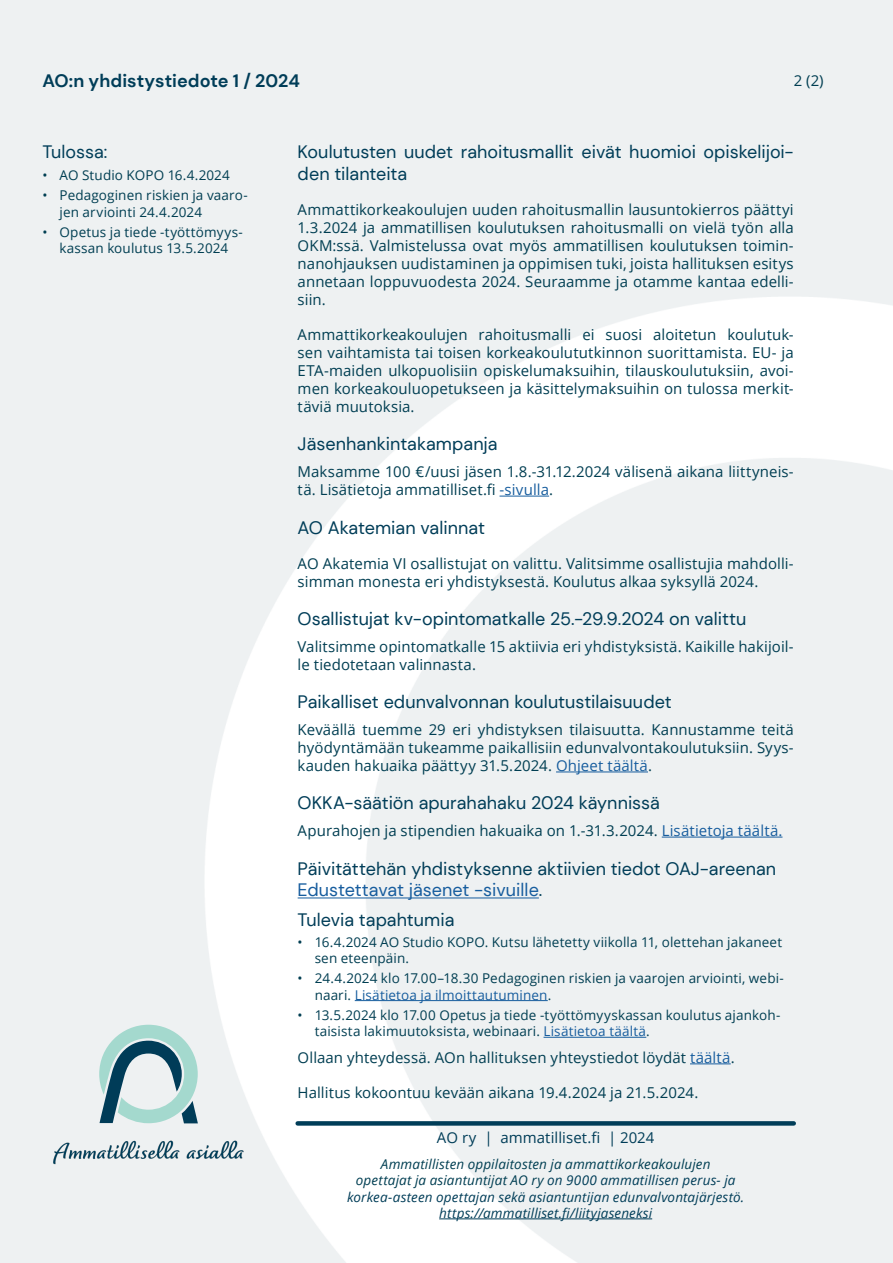
<style>
.page{position:relative;width:893px;height:1263px;background:#fff}
.page>*{position:absolute;margin:0;border:0;box-sizing:border-box;transform-origin:0 0}
.Otsikko_2{font:18px/21.6px "DM Sans";color:#003d58}
.Leipäteksti{font:18px/21.6px "DM Sans";color:#003d58}
.Otsikko{font:700 18px "DM Sans";color:#003d58}
.Leipäteksti-2{font:15px/18px "Open Sans";letter-spacing:.005em;color:#003e52;text-align:justify}
.t1{font:15px "Open Sans";letter-spacing:.005em;color:#003d58}
.t2{font:13.5px/16.2px "Open Sans";letter-spacing:.01em;color:#003e52}
.t3{font:italic 13.5px/16.2px "Open Sans";letter-spacing:.01em;color:#003d58;text-align:center}
.s1{color:#175d9e}
.s2{color:#003e52}
</style>
<div class="page">
<img style="left:0;top:0;width:893px;height:1263px">
<div style="left:298px;top:1121px;width:496px;height:5px;background:#003d58"></div>
<svg style="left:99px;top:1025px;width:99px;height:98px;background:#a3c3c5"></svg>
<hr style="left:439px;top:1218px;width:213px;height:1px;background:#003d58">
<img style="left:50px;top:1137px;width:197px;height:29px">
<hr style="left:499px;top:496px;width:50px;height:1px;background:#175d9e">
<hr style="left:556px;top:771px;width:92px;height:1px;background:#175d9e">
<hr style="left:662px;top:837px;width:120px;height:1px;background:#175d9e">
<hr style="left:298px;top:897px;width:241px;height:1px;background:#175d9e">
<hr style="left:355px;top:1000px;width:193px;height:1px;background:#175d9e">
<hr style="left:544px;top:1037px;width:102px;height:1px;background:#175d9e">
<hr style="left:690px;top:1063px;width:41px;height:1px;background:#175d9e">
<p class="Otsikko" style="left:43px;top:70px;width:259px">AO:n yhdistystiedote 1 / 2024</p>
<p class="Leipäteksti-2" style="left:794px;top:71px;width:31px">2 (2)</p>
<p class="Otsikko_2" style="left:43px;top:141px;width:67px">Tulossa:</p>
<p class="t2" style="left:43px;top:167px;width:189px">• AO Studio KOPO 16.4.2024</p>
<p class="t2" style="left:60px;top:187px;width:190px;text-indent:-17px">• Pedagoginen riskien ja vaaro&shy;jen arviointi 24.4.2024</p>
<p class="t2" style="left:43px;top:224px;width:202px;text-align:center">• Opetus ja tiede -työttömyys&shy;kassan koulutus 13.5.2024</p>
<p class="Leipäteksti" style="left:298px;top:141px;width:498px">Koulutusten uudet rahoitusmallit eivät huomioi opiskelijoi&shy;den tilanteita</p>
<p class="Leipäteksti-2" style="left:298px;top:200px;width:498px">Ammattikorkeakoulujen uuden rahoitusmallin lausuntokierros päättyi 1.3.2024 ja ammatillisen koulutuksen rahoitusmalli on vielä työn alla OKM:ssä. Valmistelussa ovat myös ammatillisen koulutuksen toimin&shy;nanohjauksen uudistaminen ja oppimisen tuki, joista hallituksen esitys annetaan loppuvuodesta 2024. Seuraamme ja otamme kantaa edelli&shy;siin.</p>
<p class="Leipäteksti-2" style="left:298px;top:325px;width:498px">Ammattikorkeakoulujen rahoitusmalli ei suosi aloitetun koulutuk&shy;sen vaihtamista tai toisen korkeakoulututkinnon suorittamista. EU- ja ETA-maiden ulkopuolisiin opiskelumaksuihin, tilauskoulutuksiin, avoi&shy;men korkeakouluopetukseen ja käsittelymaksuihin on tulossa merkit&shy;täviä muutoksia.</p>
<p class="Otsikko_2" style="left:298px;top:433px;width:201px">Jäsenhankintakampanja</p>
<p class="Leipäteksti-2" style="left:298px;top:462px;width:498px">Maksamme 100 €/uusi jäsen 1.8.-31.12.2024 välisenä aikana liittyneis&shy;tä. Lisätietoja ammatilliset.fi <span class="s1">-sivulla</span>.</p>
<p class="Leipäteksti" style="left:298px;top:516px;width:189px">AO Akatemian valinnat</p>
<p class="Leipäteksti-2" style="left:298px;top:554px;width:498px">AO Akatemia VI osallistujat on valittu. Valitsimme osallistujia mahdolli&shy;simman monesta eri yhdistyksestä. Koulutus alkaa syksyllä 2024.</p>
<p class="Otsikko_2" style="left:298px;top:608px;width:450px">Osallistujat kv-opintomatkalle 25.-29.9.2024 on valittu</p>
<p class="Leipäteksti-2" style="left:298px;top:637px;width:498px">Valitsimme opintomatkalle 15 aktiivia eri yhdistyksistä. Kaikille hakijoil&shy;le tiedotetaan valinnasta.</p>
<p class="Otsikko_2" style="left:298px;top:691px;width:376px">Paikalliset edunvalvonnan koulutustilaisuudet</p>
<p class="Leipäteksti-2" style="left:298px;top:720px;width:498px">Keväällä tuemme 29 eri yhdistyksen tilaisuutta. Kannustamme teitä hyödyntämään tukeamme paikallisiin edunvalvontakoulutuksiin. Syys&shy;kauden hakuaika päättyy 31.5.2024. <span class="s1">Ohjeet täältä</span>.</p>
<p class="Otsikko_2" style="left:298px;top:792px;width:364px">OKKA-säätiön apurahahaku 2024 käynnissä</p>
<p class="Leipäteksti-2" style="left:298px;top:821px;width:486px">Apurahojen ja stipendien hakuaika on 1.-31.3.2024. <span class="s1">Lisätietoja täältä.</span></p>
<p class="Otsikko_2" style="left:298px;top:857px;width:480px">Päivitättehän yhdistyksenne aktiivien tiedot OAJ-areenan<br><span class="s1">Edustettavat jäsenet -sivuille</span>.</p>
<p class="Otsikko_2" style="left:298px;top:909px;width:158px">Tulevia tapahtumia</p>
<p class="t2" style="left:315px;top:933px;width:469px;text-indent:-17px">• 16.4.2024 AO Studio KOPO. Kutsu lähetetty viikolla 11, olettehan jakaneet sen eteenpäin.</p>
<p class="t2" style="left:315px;top:970px;width:471px;text-indent:-17px">• 24.4.2024 klo 17.00–18.30 Pedagoginen riskien ja vaarojen arviointi, webi&shy;naari. <span class="s1">Lisätietoa ja ilmoittautuminen</span>.</p>
<p class="t2" style="left:315px;top:1007px;width:467px;text-indent:-17px">• 13.5.2024 klo 17.00 Opetus ja tiede -työttömyyskassan koulutus ajankoh&shy;taisista lakimuutoksista, webinaari. <span class="s1">Lisätietoa täältä</span>.</p>
<p class="Leipäteksti-2" style="left:298px;top:1048px;width:439px">Ollaan yhteydessä. AOn hallituksen yhteystiedot löydät <span class="s1">täältä</span>.</p>
<p class="Leipäteksti-2" style="left:298px;top:1083px;width:402px">Hallitus kokoontuu kevään aikana 19.4.2024 ja 21.5.2024.</p>
<p class="t1" style="left:437px;top:1127px;width:219px">AO ry | ammatilliset.fi | 2024</p>
<p class="t3" style="left:347px;top:1156px;width:399px"><span class="s2">Ammatillisten oppilaitosten ja ammattikorkeakoulujen<br>opettajat ja asiantuntijat AO ry</span> on 9000 ammatillisen perus- ja korkea-asteen opettajan sekä asiantuntijan edunvalvontajärjestö. https://ammatilliset.fi/liityjaseneksi</p>
</div>
